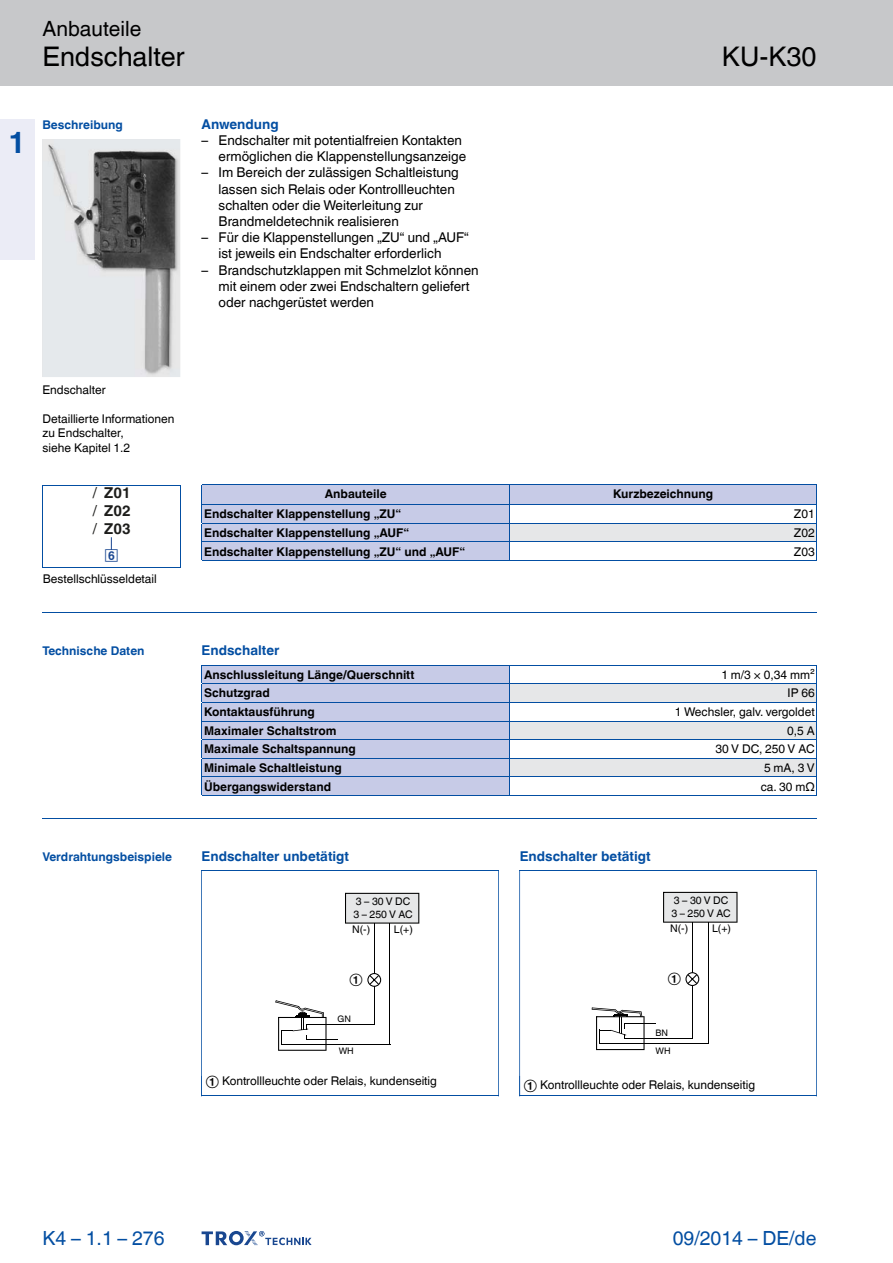
<style>
.page{position:relative;width:893px;height:1263px;background:#fff}
.page>*{position:absolute;margin:0;border:0;box-sizing:border-box;transform-origin:0 0}
.t1{font:700 30px "TROX Helvetica";color:#034ea2}
.t2{font:27px "TROX Helvetica";color:#000}
.t3{font:21px "TROX Helvetica";color:#000}
.t4{font:19.5px "TROX Helvetica";color:#034ea2}
.t5{font:700 15px/18px "TROX Helvetica";color:#1d1d1b;text-align:justify}
.t6{font:13.5px/16.2px "TROX Helvetica";color:#000}
.t7{font:700 13.5px "TROX Helvetica";color:#034ea2}
.t8{font:13.5px "TROX Helvetica";color:#1a4791}
.t9{font:700 12px "TROX Helvetica";color:#000}
.t10{font:12px/14.4px "TROX Helvetica";color:#000}
.t11{font:700 12px "TROX Helvetica";color:#034ea2}
.t12{font:10.5px/12.6px "TROX Helvetica";color:#000}
.t13{font:9px/17.5px "TROX Helvetica";color:#000}
.s1{font-weight:400}
</style>
<div class="page">
<div style="left:0;top:0;width:893px;height:85px;background:#c7c8ca"></div>
<div style="left:0;top:119px;width:34px;height:140px;background:#ebecf6"></div>
<img style="left:43px;top:139px;width:137px;height:238px">
<hr style="left:43px;top:612px;width:773px;height:1px;background:#034ea2">
<hr style="left:43px;top:818px;width:773px;height:1px;background:#034ea2">
<svg style="left:202px;top:1231px;width:110px;height:15px"></svg>
<hr style="left:43px;top:485px;width:138px;height:1px;background:#034ea2">
<hr style="left:43px;top:486px;width:1px;height:82px;background:#034ea2">
<hr style="left:180px;top:486px;width:1px;height:82px;background:#034ea2">
<hr style="left:43px;top:568px;width:138px;height:1px;background:#034ea2">
<svg style="left:111px;top:537px;width:1px;height:13px"></svg>
<div style="left:203px;top:485px;width:306px;height:75px;background:#c7cbe7"></div>
<hr style="left:509px;top:484px;width:308px;height:1px;background:#034ea2">
<hr style="left:202px;top:523px;width:307px;height:1px;background:#034ea2">
<hr style="left:202px;top:542px;width:307px;height:1px;background:#034ea2">
<hr style="left:202px;top:560px;width:307px;height:1px;background:#034ea2">
<svg style="left:509px;top:485px;width:308px;height:76px"></svg>
<hr style="left:202px;top:484px;width:307px;height:1px;background:#034ea2">
<svg style="left:202px;top:485px;width:1px;height:75px"></svg>
<hr style="left:202px;top:504px;width:307px;height:1px;background:#034ea2">
<svg style="left:202px;top:665px;width:615px;height:131px"></svg>
<svg style="left:345px;top:893px;width:74px;height:31px;background:#d2d3d4"></svg>
<svg style="left:367px;top:973px;width:14px;height:14px"></svg>
<hr style="left:306px;top:1024px;width:69px;height:1px;background:#000">
<hr style="left:374px;top:986px;width:1px;height:38px;background:#000">
<hr style="left:374px;top:923px;width:1px;height:51px;background:#000">
<hr style="left:281px;top:1044px;width:109px;height:1px;background:#000">
<hr style="left:389px;top:923px;width:1px;height:121px;background:#000">
<hr style="left:306px;top:1039px;width:32px;height:1px;background:#000">
<svg style="left:275px;top:1000px;width:51px;height:51px"></svg>
<svg style="left:663px;top:892px;width:74px;height:31px;background:#d2d3d4"></svg>
<svg style="left:685px;top:972px;width:14px;height:14px"></svg>
<hr style="left:624px;top:1023px;width:32px;height:1px;background:#000">
<hr style="left:692px;top:985px;width:1px;height:53px;background:#000">
<hr style="left:692px;top:922px;width:1px;height:51px;background:#000">
<hr style="left:599px;top:1043px;width:109px;height:1px;background:#000">
<hr style="left:707px;top:922px;width:1px;height:121px;background:#000">
<hr style="left:624px;top:1038px;width:69px;height:1px;background:#000">
<svg style="left:592px;top:1007px;width:52px;height:43px"></svg>
<hr style="left:201px;top:870px;width:1px;height:226px;background:#034ea2">
<hr style="left:498px;top:870px;width:1px;height:226px;background:#034ea2">
<hr style="left:201px;top:870px;width:297px;height:1px;background:#034ea2">
<hr style="left:201px;top:1096px;width:297px;height:1px;background:#034ea2">
<hr style="left:519px;top:870px;width:1px;height:226px;background:#034ea2">
<hr style="left:816px;top:870px;width:1px;height:226px;background:#034ea2">
<hr style="left:519px;top:870px;width:297px;height:1px;background:#034ea2">
<hr style="left:519px;top:1096px;width:297px;height:1px;background:#034ea2">
<svg style="left:201px;top:1076px;width:1px;height:19px"></svg>
<svg style="left:519px;top:1076px;width:1px;height:19px"></svg>
<h1 class="t1" style="left:8px;top:118px;width:19px">1</h1>
<h3 class="t3" style="left:43px;top:12px;width:100px">Anbauteile</h3>
<h2 class="t2" style="left:43px;top:35px;width:144px">Endschalter</h2>
<h2 class="t2" style="left:722px;top:35px;width:96px">KU-K30</h2>
<p class="t11" style="left:43px;top:114px;width:82px">Beschreibung</p>
<p class="t7" style="left:202px;top:113px;width:79px">Anwendung</p>
<p class="t6" style="left:219px;top:131px;width:249px;text-indent:-17px">– Endschalter mit potentialfreien Kontakten ermöglichen die Klappenstellungsanzeige</p>
<p class="t6" style="left:219px;top:163px;width:242px;text-indent:-17px">– Im Bereich der zulässigen Schaltleistung lassen sich Relais oder Kontrollleuchten schalten oder die Weiterleitung zur Brandmeldetechnik realisieren</p>
<p class="t6" style="left:219px;top:228px;width:252px;text-indent:-17px">– Für die Klappenstellungen „ZU“ und „AUF“ ist jeweils ein Endschalter erforderlich</p>
<p class="t6" style="left:219px;top:260px;width:262px;text-indent:-17px">– Brandschutzklappen mit Schmelzlot können mit einem oder zwei Endschaltern geliefert oder nachgerüstet werden</p>
<p class="t10" style="left:43px;top:382px;width:65px">Endschalter</p>
<p class="t10" style="left:43px;top:410px;width:133px">Detaillierte Informationen zu Endschalter,<br>siehe Kapitel 1.2</p>
<p class="t5" style="left:93px;top:483px;width:39px"><span class="s1">/</span> Z01 <span class="s1">/</span> Z02 <span class="s1">/</span> Z03</p>
<p class="t8" style="left:105px;top:549px;width:14px">݌</p>
<p class="t10" style="left:43px;top:570px;width:115px">Bestellschlüsseldetail</p>
<p class="t11" style="left:43px;top:641px;width:104px">Technische Daten</p>
<p class="t11" style="left:43px;top:847px;width:131px">Verdrahtungsbeispiele</p>
<p class="t9" style="left:325px;top:484px;width:63px">Anbauteile</p>
<p class="t9" style="left:613px;top:484px;width:102px">Kurzbezeichnung</p>
<p class="t9" style="left:204px;top:504px;width:199px">Endschalter Klappenstellung „ZU“</p>
<p class="t10" style="left:794px;top:506px;width:22px">Z01</p>
<p class="t9" style="left:204px;top:523px;width:207px">Endschalter Klappenstellung „AUF“</p>
<p class="t10" style="left:794px;top:524px;width:22px">Z02</p>
<p class="t9" style="left:204px;top:542px;width:263px">Endschalter Klappenstellung „ZU“ und „AUF“</p>
<p class="t10" style="left:794px;top:543px;width:22px">Z03</p>
<p class="t7" style="left:202px;top:639px;width:79px">Endschalter</p>
<p class="t9" style="left:204px;top:665px;width:212px">Anschlussleitung Länge/Querschnitt</p>
<p class="t10" style="left:721px;top:666px;width:95px">1 m/3 × 0,34 mm²</p>
<p class="t9" style="left:204px;top:683px;width:67px">Schutzgrad</p>
<p class="t10" style="left:787px;top:685px;width:29px">IP 66</p>
<p class="t9" style="left:204px;top:702px;width:112px">Kontaktausführung</p>
<p class="t10" style="left:675px;top:703px;width:141px">1 Wechsler, galv. vergoldet</p>
<p class="t9" style="left:204px;top:721px;width:134px">Maximaler Schaltstrom</p>
<p class="t10" style="left:787px;top:722px;width:29px">0,5 A</p>
<p class="t9" style="left:204px;top:739px;width:153px">Maximale Schaltspannung</p>
<p class="t10" style="left:715px;top:741px;width:101px">30 V DC, 250 V AC</p>
<p class="t9" style="left:204px;top:758px;width:139px">Minimale Schaltleistung</p>
<p class="t10" style="left:764px;top:759px;width:52px">5 mA, 3 V</p>
<p class="t9" style="left:204px;top:777px;width:129px">Übergangswiderstand</p>
<p class="t10" style="left:761px;top:778px;width:55px">ca. 30 mΩ</p>
<p class="t7" style="left:202px;top:845px;width:149px">Endschalter unbetätigt</p>
<p class="t7" style="left:520px;top:845px;width:133px">Endschalter betätigt</p>
<p class="t12" style="left:353px;top:894px;width:61px">3 – 30 V DC<br>3 – 250 V AC</p>
<p class="t12" style="left:671px;top:893px;width:61px">3 – 30 V DC<br>3 – 250 V AC</p>
<p class="t12" style="left:352px;top:922px;width:20px">N(-)</p>
<p class="t12" style="left:394px;top:922px;width:20px">L(+)</p>
<p class="t12" style="left:670px;top:921px;width:20px">N(-)</p>
<p class="t12" style="left:712px;top:921px;width:20px">L(+)</p>
<p class="t10" style="left:350px;top:973px;width:15px">ݢ</p>
<p class="t10" style="left:668px;top:972px;width:15px">ݢ</p>
<p class="t13" style="left:337px;top:1009px;width:15px">GN</p>
<p class="t13" style="left:339px;top:1041px;width:17px">WH</p>
<p class="t13" style="left:655px;top:1023px;width:17px">BN<br>WH</p>
<p class="t10" style="left:206px;top:1072px;width:233px">① Kontrollleuchte oder Relais, kundenseitig</p>
<p class="t10" style="left:524px;top:1076px;width:233px">① Kontrollleuchte oder Relais, kundenseitig</p>
<h3 class="t4" style="left:43px;top:1222px;width:124px">K4 – 1.1 – 276</h3>
<h3 class="t4" style="left:673px;top:1222px;width:145px">09/2014 – DE/de</h3>
</div>
